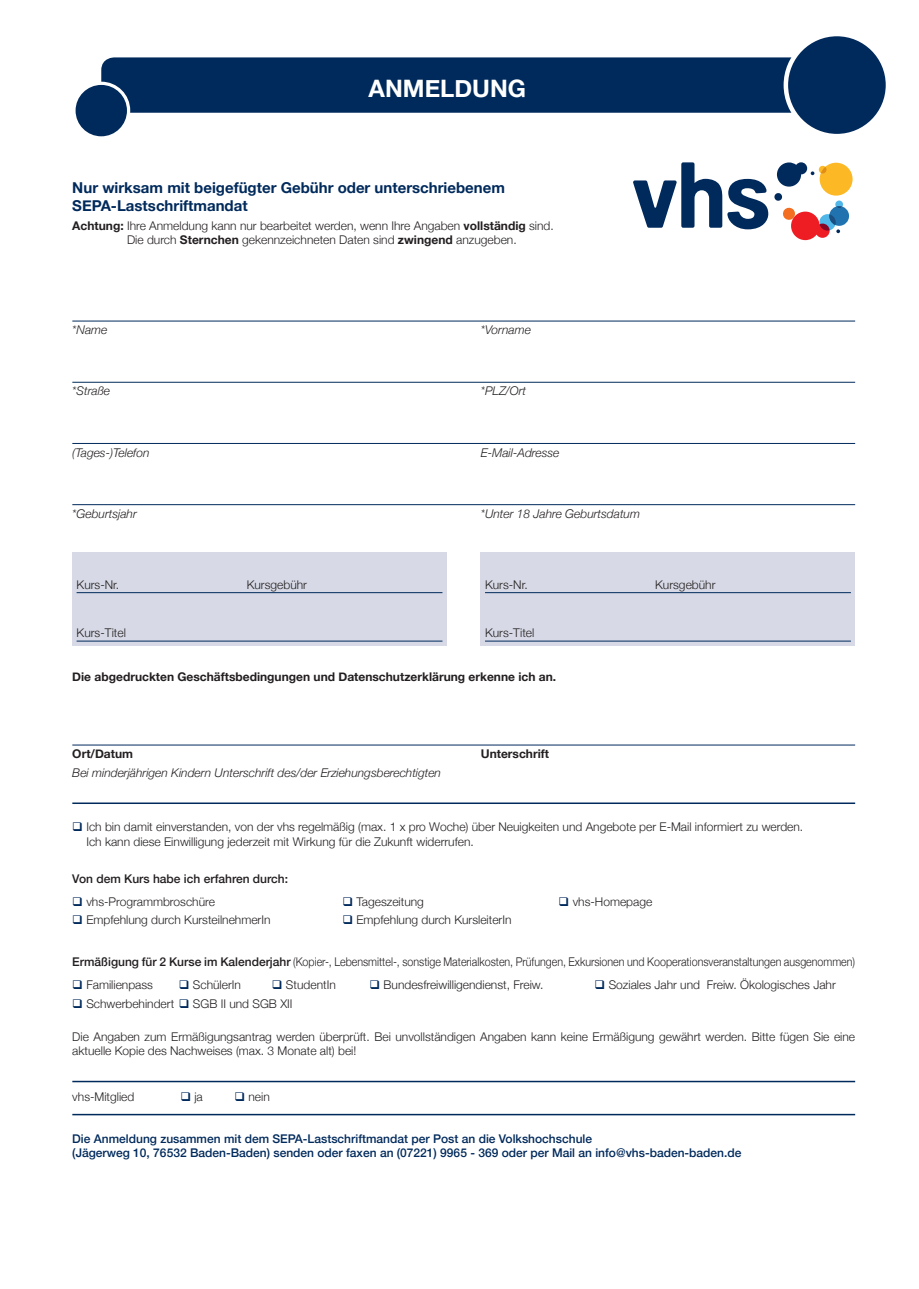
<style>
.page{position:relative;width:919px;height:1289px;background:#fff}
.page>*{position:absolute;margin:0;border:0;box-sizing:border-box;transform-origin:0 0}
.t1{font:700 24px "Helvetica Neue";color:#fff}
.t2{font:700 15px/18px "Helvetica Neue";color:#002a5c}
.t3{font:300 12px/14.4px "Helvetica Neue";color:#231f20}
.t4{font:500 12px/14.4px "Helvetica Neue";color:#002a5c}
.t5{font:italic 300 12px "Helvetica Neue";color:#231f20}
.t6{font:300 12px "Helvetica Neue";color:#231f20;scale:.89 1}
.t7{font:700 12px "Helvetica Neue";color:#231f20}
.t8{font:500 12px "Helvetica Neue";color:#231f20}
.s1{font-weight:700}
.s2{color:#002a5c}
.s3{font-weight:500}
</style>
<div class="page">
<div style="left:101px;top:57px;width:691px;height:56px;background:#002a5c"></div>
<div style="left:785px;top:34px;width:102px;height:102px;background:#002a5c;border-radius:50%"></div>
<div style="left:783px;top:32px;width:107px;height:106px;border:4px solid #fff;border-radius:50%"></div>
<div style="left:72px;top:82px;width:58px;height:58px;border:11px solid #fff;border-radius:50%"></div>
<div style="left:78px;top:87px;width:47px;height:47px;background:#002a5c;border-radius:50%"></div>
<div style="left:76px;top:85px;width:51px;height:51px;border:4px solid #002a5c;border-radius:50%"></div>
<hr style="left:72px;top:321px;width:783px;height:1px;background:#002a5c">
<hr style="left:72px;top:382px;width:783px;height:1px;background:#002a5c">
<hr style="left:72px;top:443px;width:783px;height:1px;background:#002a5c">
<hr style="left:72px;top:504px;width:783px;height:1px;background:#002a5c">
<hr style="left:72px;top:744px;width:783px;height:1px;background:#002a5c">
<div style="left:72px;top:552px;width:374px;height:93px;background:#d7dae6"></div>
<hr style="left:77px;top:592px;width:365px;height:1px;background:#002a5c">
<hr style="left:77px;top:640px;width:365px;height:1px;background:#002a5c">
<div style="left:480px;top:552px;width:375px;height:93px;background:#d7dae6"></div>
<hr style="left:485px;top:592px;width:365px;height:1px;background:#002a5c">
<hr style="left:485px;top:640px;width:365px;height:1px;background:#002a5c">
<hr style="left:72px;top:802px;width:783px;height:2px;background:#002a5c">
<hr style="left:72px;top:1080px;width:783px;height:2px;background:#002a5c">
<hr style="left:72px;top:1113px;width:783px;height:2px;background:#002a5c">
<svg style="left:633px;top:162px;width:219px;height:78px"></svg>
<h1 class="t1" style="left:368px;top:69px;width:159px">ANMELDUNG</h1>
<p class="t2" style="left:72px;top:179px;width:434px">Nur wirksam mit beigefügter Gebühr oder unterschriebenem<br>SEPA-Lastschriftmandat</p>
<p class="t3" style="left:127px;top:218px;width:428px;text-indent:-55px"><span class="s1">Achtung:</span> Ihre Anmeldung kann nur bearbeitet werden, wenn Ihre Angaben <span class="s1">vollständig</span> sind.<br>Die durch <span class="s1">Sternchen</span> gekennzeichneten Daten sind <span class="s1">zwingend</span> anzugeben.</p>
<p class="t5" style="left:72px;top:320px;width:37px">*Name</p>
<p class="t5" style="left:480px;top:320px;width:52px">*Vorname</p>
<p class="t5" style="left:72px;top:381px;width:39px">*Straße</p>
<p class="t5" style="left:480px;top:381px;width:47px">*PLZ/Ort</p>
<p class="t5" style="left:72px;top:443px;width:79px">(Tages-)Telefon</p>
<p class="t5" style="left:480px;top:443px;width:80px">E-Mail-Adresse</p>
<p class="t5" style="left:72px;top:504px;width:66px">*Geburtsjahr</p>
<p class="t5" style="left:480px;top:504px;width:161px">*Unter 18 Jahre Geburtsdatum</p>
<p class="t3" style="left:485px;top:576px;width:44px">Kurs-Nr.</p>
<p class="t3" style="left:655px;top:576px;width:62px">Kursgebühr</p>
<p class="t3" style="left:485px;top:625px;width:51px">Kurs-Titel</p>
<p class="t7" style="left:72px;top:667px;width:485px">Die abgedruckten Geschäftsbedingungen und Datenschutzerklärung erkenne ich an.</p>
<p class="t3" style="left:77px;top:576px;width:44px">Kurs-Nr.</p>
<p class="t3" style="left:247px;top:576px;width:62px">Kursgebühr</p>
<p class="t3" style="left:77px;top:625px;width:51px">Kurs-Titel</p>
<p class="t7" style="left:72px;top:744px;width:62px">Ort/Datum</p>
<p class="t7" style="left:480px;top:744px;width:70px">Unterschrift</p>
<p class="t5" style="left:72px;top:763px;width:370px">Bei minderjährigen Kindern Unterschrift des/der Erziehungsberechtigten</p>
<p class="t3" style="left:86px;top:818px;width:718px;text-indent:-14px"><span class="s2">❑</span> Ich bin damit einverstanden, von der vhs regelmäßig (max. 1 x pro Woche) über Neuigkeiten und Angebote per E-Mail informiert zu werden.<br>Ich kann diese Einwilligung jederzeit mit Wirkung für die Zukunft widerrufen.</p>
<p class="t8" style="left:72px;top:869px;width:217px">Von dem Kurs habe ich erfahren durch:</p>
<p class="t3" style="left:72px;top:893px;width:144px"><span class="s2">❑</span> vhs-Programmbroschüre</p>
<p class="t3" style="left:342px;top:893px;width:83px"><span class="s2">❑</span> Tageszeitung</p>
<p class="t3" style="left:558px;top:893px;width:95px"><span class="s2">❑</span> vhs-Homepage</p>
<p class="t3" style="left:72px;top:912px;width:200px"><span class="s2">❑</span> Empfehlung durch KursteilnehmerIn</p>
<p class="t3" style="left:342px;top:912px;width:170px"><span class="s2">❑</span> Empfehlung durch KursleiterIn</p>
<p class="t6" style="left:72px;top:952px;width:881px"><span class="s3">Ermäßigung für 2 Kurse im Kalenderjahr</span> (Kopier-, Lebensmittel-, sonstige Materialkosten, Prüfungen, Exkursionen und Kooperationsveranstaltungen ausgenommen)</p>
<p class="t3" style="left:72px;top:976px;width:82px"><span class="s2">❑</span> Familienpass</p>
<p class="t3" style="left:179px;top:976px;width:64px"><span class="s2">❑</span> SchülerIn</p>
<p class="t3" style="left:272px;top:976px;width:65px"><span class="s2">❑</span> StudentIn</p>
<p class="t3" style="left:369px;top:976px;width:175px"><span class="s2">❑</span> Bundesfreiwilligendienst, Freiw.</p>
<p class="t3" style="left:594px;top:976px;width:242px"><span class="s2">❑</span> Soziales Jahr und Freiw. Ökologisches Jahr</p>
<p class="t3" style="left:72px;top:995px;width:222px"><span class="s2">❑</span> Schwerbehindert <span class="s2">❑</span> SGB II und SGB XII</p>
<p class="t3" style="left:72px;top:1028px;width:784px">Die Angaben zum Ermäßigungsantrag werden überprüft. Bei unvollständigen Angaben kann keine Ermäßigung gewährt werden. Bitte fügen Sie eine aktuelle Kopie des Nachweises (max. 3 Monate alt) bei!</p>
<p class="t3" style="left:72px;top:1088px;width:64px">vhs-Mitglied</p>
<p class="t3" style="left:180px;top:1088px;width:24px"><span class="s2">❑</span> ja</p>
<p class="t3" style="left:234px;top:1088px;width:37px"><span class="s2">❑</span> nein</p>
<p class="t4" style="left:72px;top:1130px;width:670px">Die Anmeldung zusammen mit dem SEPA-Lastschriftmandat per Post an die Volkshochschule<br>(Jägerweg 10, 76532 Baden-Baden) senden oder faxen an (07221) 9965 - 369 oder per Mail an info@vhs-baden-baden.de</p>
</div>
